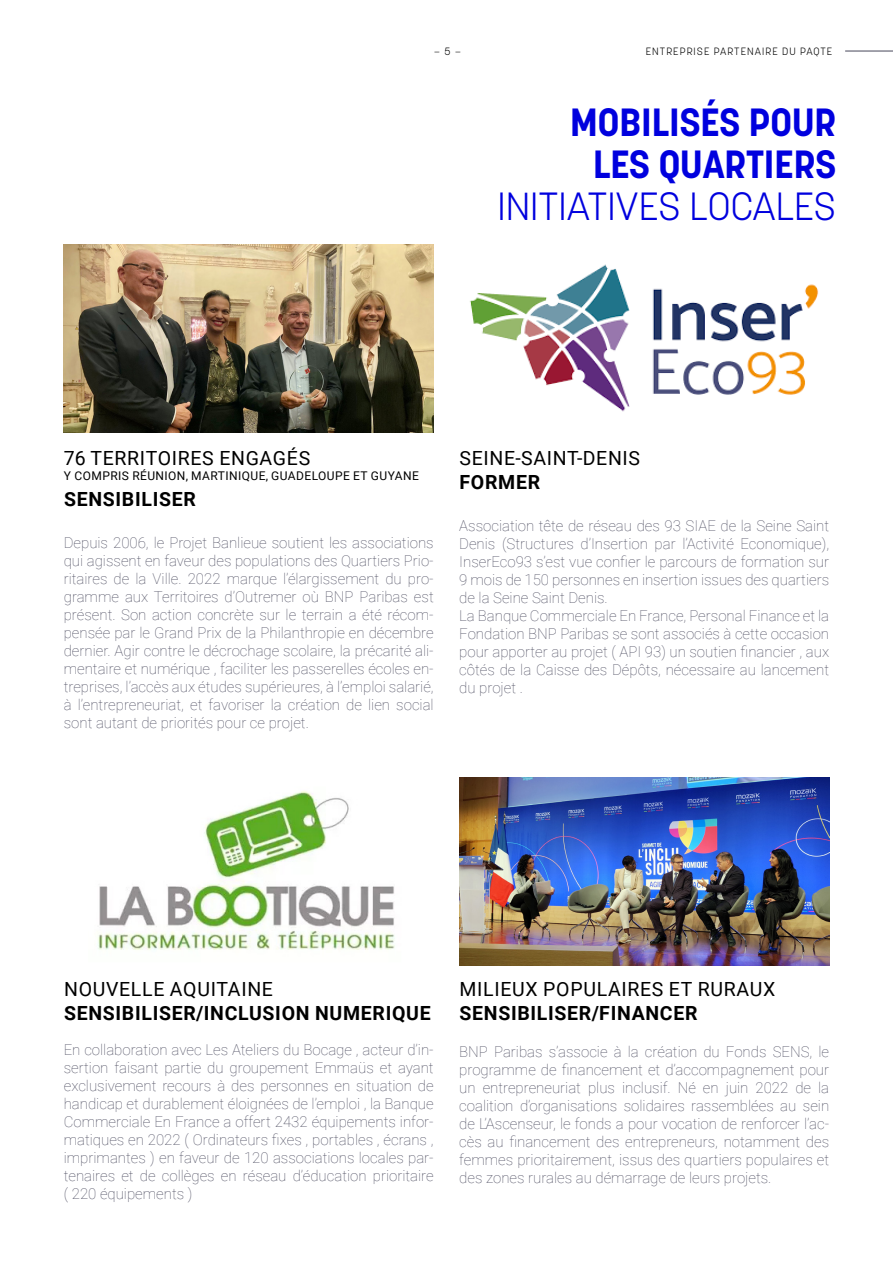
<style>
.page{position:relative;width:893px;height:1263px;background:#fff}
.page>*{position:absolute;margin:0;border:0;box-sizing:border-box;transform-origin:0 0}
.LABOR1{font:700 39px/42px "Korolev";color:#0000de;text-align:center}
.LABOR1-2{font:300 39px "Korolev";color:#0000de}
.LABOR1-3{font:19.5px "Roboto";letter-spacing:.035em;color:#000}
.LABOR1-4{font:700 19.5px "Roboto";letter-spacing:.035em;color:#000}
.t1{font:100 15px/18px "Roboto";color:#46465a;text-align:justify}
.LABOR1-5{font:12px "Roboto";letter-spacing:.035em;color:#000}
.t2{font:300 10.5px "Korolev";letter-spacing:.1em;color:#000}
</style>
<div class="page">
<hr style="left:845px;top:51px;width:48px;height:1px;background:#46465a">
<img style="left:459px;top:777px;width:370px;height:188px">
<img style="left:98px;top:791px;width:297px;height:159px">
<img style="left:470px;top:264px;width:349px;height:148px">
<img style="left:64px;top:244px;width:370px;height:188px">
<p class="t2" style="left:434px;top:44px;width:28px">— 5 —</p>
<p class="t2" style="left:646px;top:44px;width:188px">ENTREPRISE PARTENAIRE DU PAQTE</p>
<p class="LABOR1" style="left:570px;top:101px;width:268px">MOBILISÉS POUR<br>LES QUARTIERS</p>
<p class="LABOR1-2" style="left:497px;top:181px;width:340px">INITIATIVES LOCALES</p>
<p class="LABOR1-3" style="left:64px;top:445px;width:248px">76 TERRITOIRES ENGAGÉS</p>
<p class="LABOR1-5" style="left:64px;top:468px;width:356px">Y COMPRIS RÉUNION, MARTINIQUE, GUADELOUPE ET GUYANE</p>
<p class="LABOR1-4" style="left:64px;top:485px;width:133px">SENSIBILISER</p>
<p class="t1" style="left:64px;top:533px;width:371px">Depuis 2006, le Projet Banlieue soutient les associations qui agissent en faveur des populations des Quartiers Prio&shy;ritaires de la Ville. 2022 marque l’élargissement du pro&shy;gramme aux Territoires d’Outremer où BNP Paribas est présent. Son action concrète sur le terrain a été récom&shy;pensée par le Grand Prix de la Philanthropie en décembre dernier. Agir contre le décrochage scolaire, la précarité ali&shy;mentaire et numérique , faciliter les passerelles écoles en&shy;treprises, l’accès aux études supérieures, à l’emploi salarié, à l’entrepreneuriat, et favoriser la création de lien social sont autant de priorités pour ce projet.</p>
<p class="LABOR1-3" style="left:460px;top:445px;width:182px">SEINE-SAINT-DENIS</p>
<p class="LABOR1-4" style="left:460px;top:469px;width:82px">FORMER</p>
<p class="t1" style="left:459px;top:516px;width:371px">Association tête de réseau des 93 SIAE de la Seine Saint Denis (Structures d’Insertion par l’Activité Economique), InserEco93 s’est vue confier le parcours de formation sur 9 mois de 150 personnes en insertion issues des quartiers de la Seine Saint Denis.</p>
<p class="t1" style="left:459px;top:606px;width:371px">La Banque Commerciale En France, Personal Finance et la Fondation BNP Paribas se sont associés à cette occasion pour apporter au projet ( API 93) un soutien financier , aux côtés de la Caisse des Dépôts, nécessaire au lancement du projet .</p>
<p class="LABOR1-3" style="left:64px;top:976px;width:210px">NOUVELLE AQUITAINE</p>
<p class="LABOR1-4" style="left:64px;top:1000px;width:368px">SENSIBILISER/INCLUSION NUMERIQUE</p>
<p class="t1" style="left:64px;top:1040px;width:371px">En collaboration avec Les Ateliers du Bocage , acteur d’in&shy;sertion faisant partie du groupement Emmaüs et ayant exclusivement recours à des personnes en situation de handicap et durablement éloignées de l’emploi , la Banque Commerciale En France a offert 2432 équipements infor&shy;matiques en 2022 ( Ordinateurs fixes , portables , écrans , imprimantes ) en faveur de 120 associations locales par&shy;tenaires et de collèges en réseau d’éducation prioritaire ( 220 équipements )</p>
<p class="LABOR1-3" style="left:460px;top:976px;width:317px">MILIEUX POPULAIRES ET RURAUX</p>
<p class="LABOR1-4" style="left:460px;top:1000px;width:239px">SENSIBILISER/FINANCER</p>
<p class="t1" style="left:459px;top:1041px;width:371px">BNP Paribas s’associe à la création du Fonds SENS, le programme de financement et d’accompagnement pour un entrepreneuriat plus inclusif. Né en juin 2022 de la coalition d’organisations solidaires rassemblées au sein de L’Ascenseur, le fonds a pour vocation de renforcer l’ac&shy;cès au financement des entrepreneurs, notamment des femmes prioritairement, issus des quartiers populaires et des zones rurales au démarrage de leurs projets.</p>
</div>
